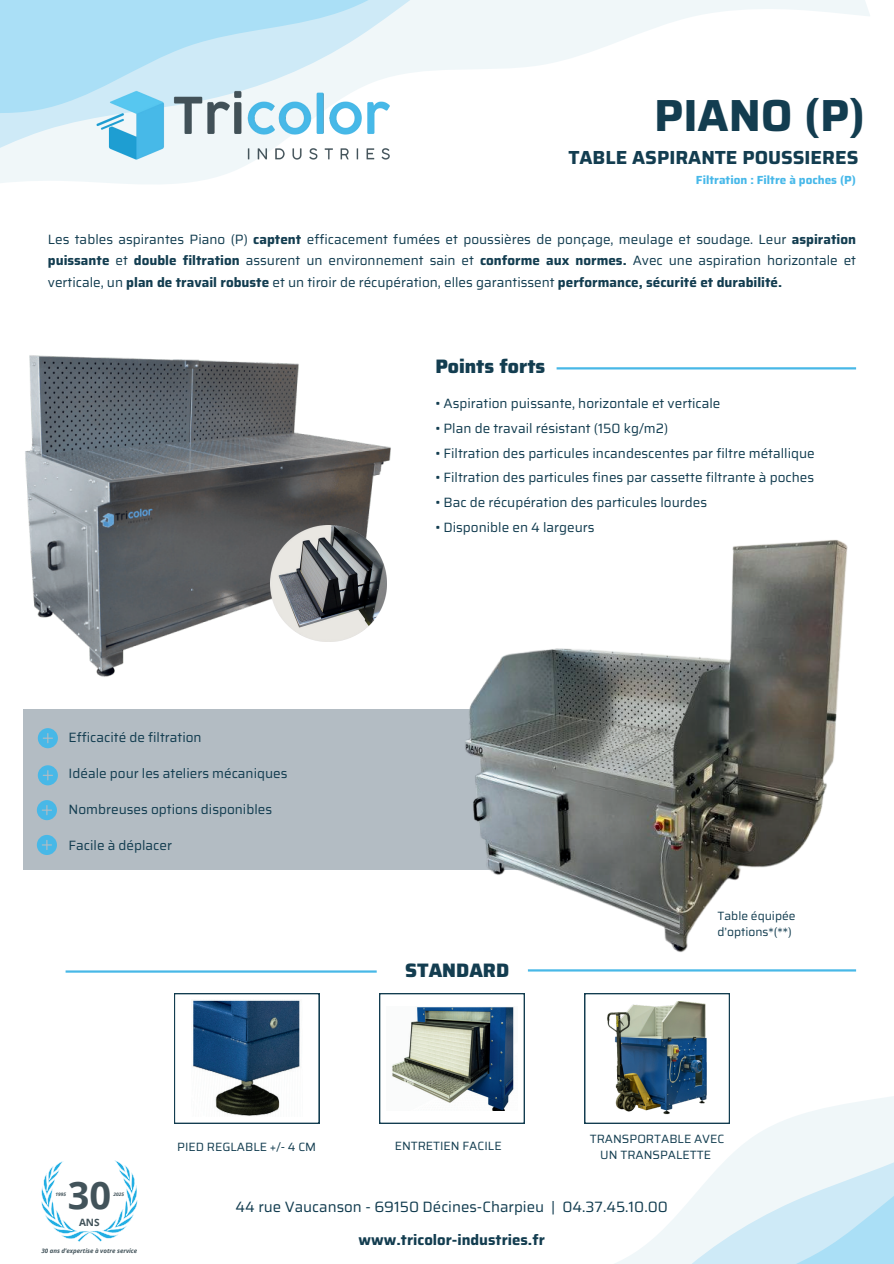
<style>
.page{position:relative;width:894px;height:1264px;background:#fff}
.page>*{position:absolute;margin:0;border:0;box-sizing:border-box;transform-origin:0 0}
.t1{font:700 45px "Saira";color:#133d50}
.t2{font:700 37.95px "Open Sans";color:#42535a}
.t3{font:800 19.5px "Saira";color:#133d50}
.t4{font:700 18.9px "Saira";color:#133d50}
.t5{font:15px "Saira";color:#133d50}
.t6{font:700 15px "Saira";color:#133d50}
.t7{font:13.5px/21.3px "Saira";color:#133d50;text-align:justify}
.t8{font:12px/16px "Saira";color:#133d50;text-align:center}
.t9{font:700 11.7px "Saira";color:#47b8e9}
.t10{font:700 10.05px "Open Sans";color:#42535a}
.t11{font:italic 700 6.15px "Open Sans";color:#42535a}
.t12{font:italic 700 4.8px "Open Sans";color:#42535a}
.s1{font-weight:700}
</style>
<div class="page">
<svg style="left:0;top:0;width:839px;height:184px"></svg>
<svg style="left:0;top:0;width:814px;height:147px"></svg>
<svg style="left:0;top:0;width:783px;height:78px"></svg>
<hr style="left:556px;top:367px;width:299px;height:2px;background:#48b8e7">
<svg style="left:251px;top:1051px;width:642px;height:73px"></svg>
<svg style="left:300px;top:1113px;width:593px;height:150px"></svg>
<div style="left:24px;top:709px;width:531px;height:161px;background:#b3bcc3"></div>
<svg style="left:38px;top:728px;width:20px;height:20px"></svg>
<img style="left:23px;top:355px;width:368px;height:373px">
<img style="left:465px;top:540px;width:383px;height:412px">
<svg style="left:38px;top:765px;width:20px;height:20px"></svg>
<svg style="left:37px;top:800px;width:20px;height:20px"></svg>
<svg style="left:37px;top:835px;width:20px;height:20px"></svg>
<hr style="left:527px;top:969px;width:328px;height:2px;background:#48b8e7">
<hr style="left:66px;top:970px;width:310px;height:2px;background:#48b8e7">
<svg style="left:174px;top:993px;width:145px;height:130px"></svg>
<img style="left:192px;top:999px;width:110px;height:117px">
<svg style="left:379px;top:993px;width:145px;height:130px"></svg>
<svg style="left:584px;top:993px;width:145px;height:130px"></svg>
<img style="left:386px;top:1006px;width:131px;height:103px">
<img style="left:606px;top:1001px;width:102px;height:114px">
<img style="left:81px;top:79px;width:322px;height:91px">
<svg style="left:41px;top:1160px;width:97px;height:82px"></svg>
<img style="left:270px;top:526px;width:116px;height:116px">
<h1 class="t1" style="left:654px;top:80px;width:213px">PIANO (P)</h1>
<h3 class="t4" style="left:568px;top:143px;width:291px">TABLE ASPIRANTE POUSSIERES</h3>
<p class="t9" style="left:695px;top:171px;width:161px">Filtration : Filtre à poches (P)</p>
<p class="t7" style="left:48px;top:228px;width:809px">Les tables aspirantes Piano (P) <span class="s1">captent</span> efficacement fumées et poussières de ponçage, meulage et soudage. Leur <span class="s1">aspiration puissante</span> et <span class="s1">double filtration</span> assurent un environnement sain et <span class="s1">conforme aux normes.</span> Avec une aspiration horizontale et verticale, un <span class="s1">plan de travail robuste</span> et un tiroir de récupération, elles garantissent <span class="s1">performance, sécurité et durabilité.</span></p>
<p class="t7" style="left:69px;top:726px;width:134px">Efficacité de filtration</p>
<p class="t7" style="left:69px;top:762px;width:220px">Idéale pour les ateliers mécaniques</p>
<p class="t7" style="left:69px;top:798px;width:205px">Nombreuses options disponibles</p>
<p class="t7" style="left:69px;top:834px;width:105px">Facile à déplacer</p>
<h3 class="t3" style="left:435px;top:351px;width:111px">Points forts</h3>
<p class="t7" style="left:435px;top:392px;width:286px">• Aspiration puissante, horizontale et verticale</p>
<p class="t7" style="left:435px;top:417px;width:234px">• Plan de travail résistant (150 kg/m2)</p>
<p class="t7" style="left:435px;top:442px;width:381px">• Filtration des particules incandescentes par filtre métallique</p>
<p class="t7" style="left:435px;top:467px;width:380px">• Filtration des particules fines par cassette filtrante à poches</p>
<p class="t7" style="left:435px;top:491px;width:273px">• Bac de récupération des particules lourdes</p>
<p class="t7" style="left:435px;top:516px;width:161px">• Disponible en 4 largeurs</p>
<h3 class="t3" style="left:405px;top:955px;width:106px">STANDARD</h3>
<p class="t8" style="left:717px;top:907px;width:80px;text-align:left">Table équipée d’options*(**)</p>
<h2 class="t2" style="left:68px;top:1168px;width:45px">30</h2>
<p class="t10" style="left:79px;top:1215px;width:22px">ANS</p>
<p class="t12" style="left:55px;top:1190px;width:12px">1995</p>
<p class="t12" style="left:113px;top:1190px;width:12px">2025</p>
<p class="t11" style="left:41px;top:1246px;width:97px">30 ans d’expertise à votre service</p>
<p class="t8" style="left:177px;top:1138px;width:140px">PIED REGLABLE +/- 4 CM</p>
<p class="t8" style="left:394px;top:1138px;width:108px">ENTRETIEN FACILE</p>
<p class="t8" style="left:589px;top:1130px;width:136px">TRANSPORTABLE AVEC<br>UN TRANSPALETTE</p>
<p class="t5" style="left:235px;top:1195px;width:434px">44 rue Vaucanson - 69150 Décines-Charpieu | 04.37.45.10.00</p>
<p class="t6" style="left:358px;top:1228px;width:188px">www.tricolor-industries.fr</p>
</div>
